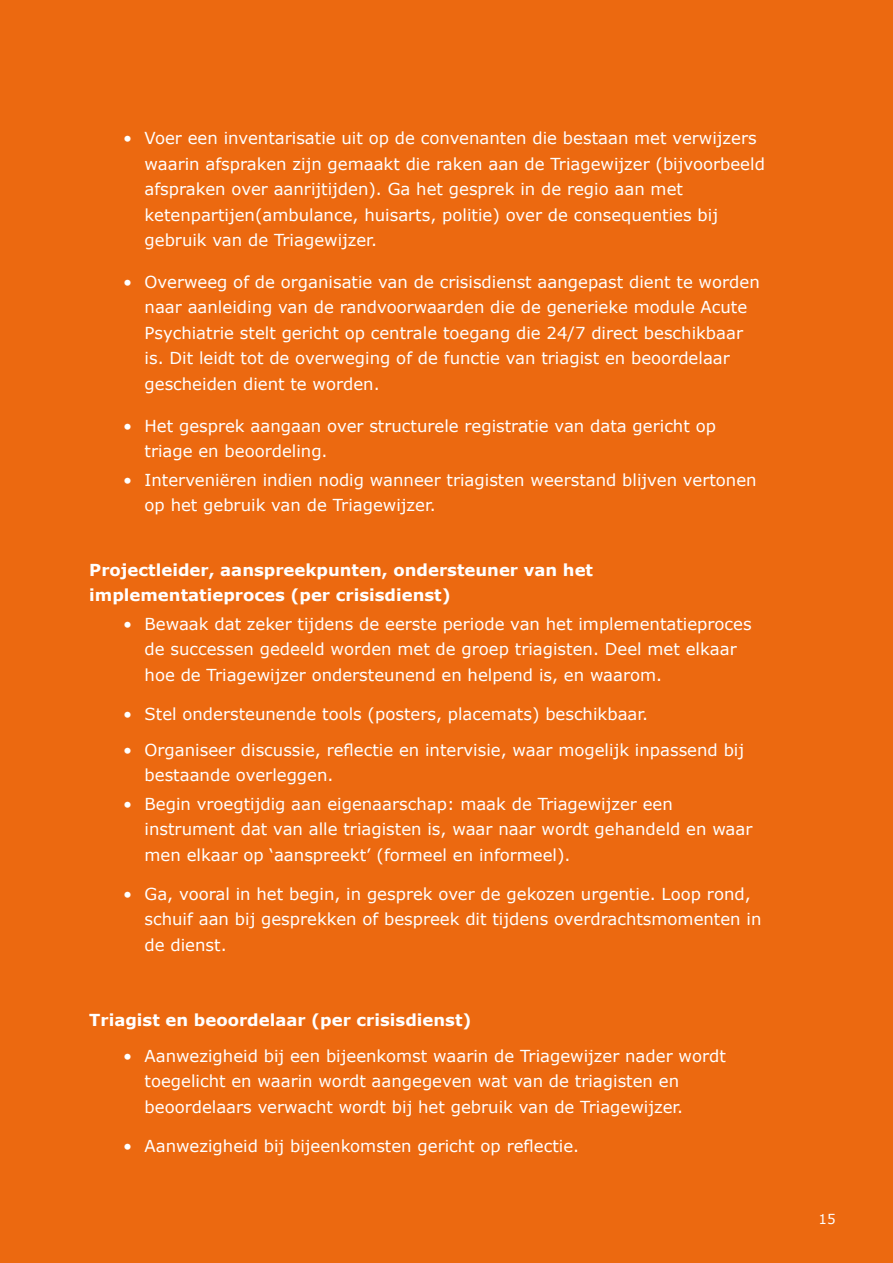
<style>
.page{position:relative;width:893px;height:1263px;background:#ec6910}
.page>*{position:absolute;margin:0;border:0;box-sizing:border-box;transform-origin:0 0}
.t1{font:16.5px/25.5px "Verdana";color:#fff}
.t2{font:700 16.5px/25.5px "Verdana";color:#fff}
.t3{font:13.5px "Verdana";color:#fff}
</style>
<div class="page">
<p class="t1" style="left:145px;top:125px;width:622px;text-indent:-21px">• Voer een inventarisatie uit op de convenanten die bestaan met verwijzers waarin afspraken zijn gemaakt die raken aan de Triagewijzer (bijvoorbeeld afspraken over aanrijtijden). Ga het gesprek in de regio aan met ketenpartijen(ambulance, huisarts, politie) over de consequenties bij gebruik van de Triagewijzer.</p>
<p class="t1" style="left:145px;top:269px;width:617px;text-indent:-21px">• Overweeg of de organisatie van de crisisdienst aangepast dient te worden naar aanleiding van de randvoorwaarden die de generieke module Acute Psychiatrie stelt gericht op centrale toegang die 24/7 direct beschikbaar is. Dit leidt tot de overweging of de functie van triagist en beoordelaar gescheiden dient te worden.</p>
<p class="t1" style="left:145px;top:413px;width:573px;text-indent:-21px">• Het gesprek aangaan over structurele registratie van data gericht op triage en beoordeling.</p>
<p class="t1" style="left:145px;top:467px;width:614px;text-indent:-21px">• Interveniëren indien nodig wanneer triagisten weerstand blijven vertonen op het gebruik van de Triagewijzer.</p>
<p class="t2" style="left:89px;top:557px;width:505px">Projectleider, aanspreekpunten, ondersteuner van het implementatieproces (per crisisdienst)</p>
<p class="t1" style="left:145px;top:611px;width:609px;text-indent:-21px">• Bewaak dat zeker tijdens de eerste periode van het implementatieproces de successen gedeeld worden met de groep triagisten. Deel met elkaar hoe de Triagewijzer ondersteunend en helpend is, en waarom.</p>
<p class="t1" style="left:123px;top:701px;width:526px">• Stel ondersteunende tools (posters, placemats) beschikbaar.</p>
<p class="t1" style="left:145px;top:737px;width:601px;text-indent:-21px">• Organiseer discussie, reflectie en intervisie, waar mogelijk inpassend bij bestaande overleggen.</p>
<p class="t1" style="left:145px;top:791px;width:609px;text-indent:-21px">• Begin vroegtijdig aan eigenaarschap: maak de Triagewijzer een instrument dat van alle triagisten is, waar naar wordt gehandeld en waar men elkaar op ‘aanspreekt’ (formeel en informeel).</p>
<p class="t1" style="left:145px;top:881px;width:618px;text-indent:-21px">• Ga, vooral in het begin, in gesprek over de gekozen urgentie. Loop rond, schuif aan bij gesprekken of bespreek dit tijdens overdrachtsmomenten in de dienst.</p>
<p class="t2" style="left:89px;top:1007px;width:384px">Triagist en beoordelaar (per crisisdienst)</p>
<p class="t1" style="left:145px;top:1043px;width:583px;text-indent:-21px">• Aanwezigheid bij een bijeenkomst waarin de Triagewijzer nader wordt toegelicht en waarin wordt aangegeven wat van de triagisten en beoordelaars verwacht wordt bij het gebruik van de Triagewijzer.</p>
<p class="t1" style="left:123px;top:1133px;width:457px">• Aanwezigheid bij bijeenkomsten gericht op reflectie.</p>
<p class="t3" style="left:819px;top:1210px;width:19px">15</p>
</div>
